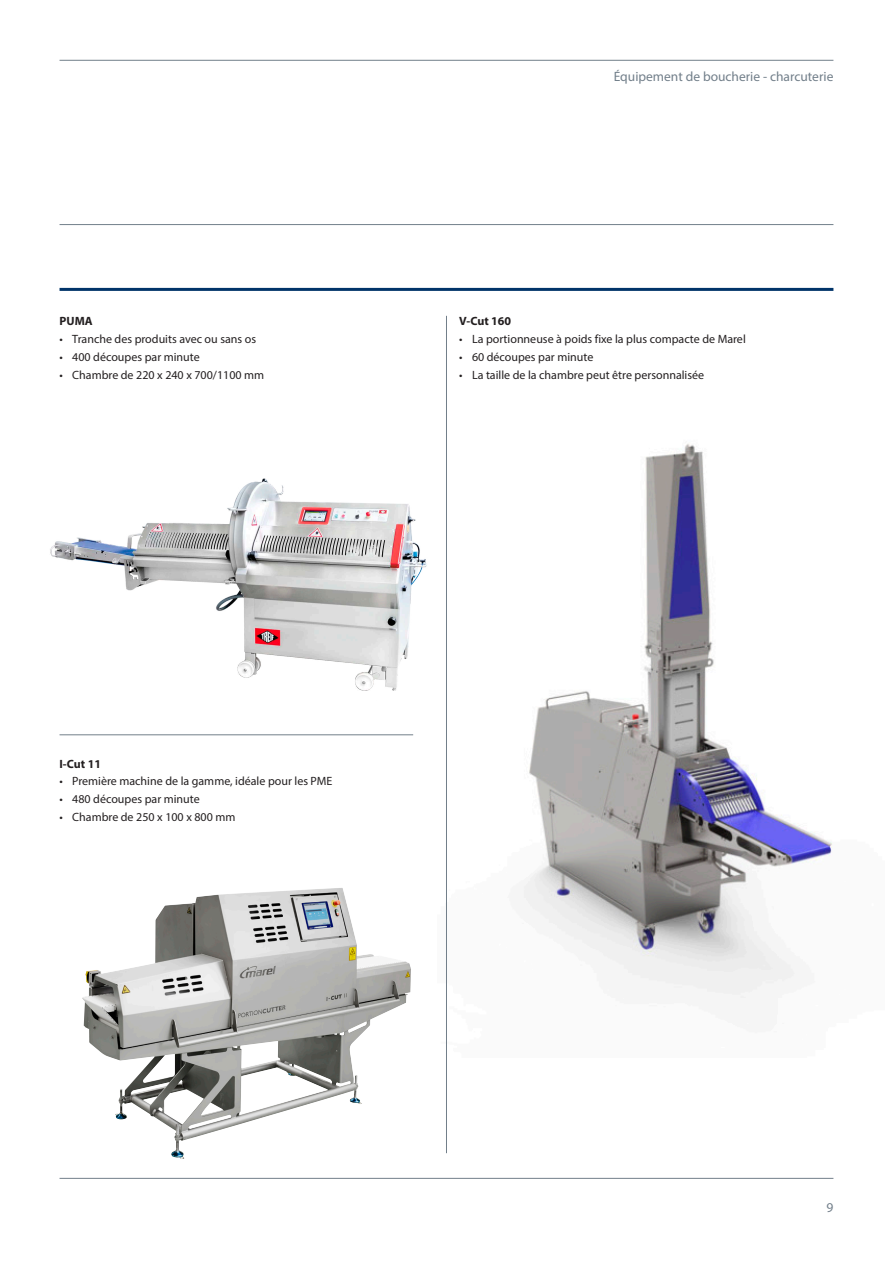
<style>
.page{position:relative;width:893px;height:1263px;background:#fff}
.page>*{position:absolute;margin:0;border:0;box-sizing:border-box;transform-origin:0 0}
.t1{font:13.5px "Myriad Pro";color:#727f8a}
.t2{font:12px "Myriad Pro";color:#231f20}
.t3{font:700 12px "Myriad Pro";color:#231f20}
</style>
<div class="page">
<img style="left:523px;top:443px;width:309px;height:555px">
<hr style="left:60px;top:60px;width:773px;height:1px;background:#727f8a">
<hr style="left:60px;top:288px;width:773px;height:3px;background:#013469">
<hr style="left:60px;top:224px;width:773px;height:1px;background:#727f8a">
<img style="left:82px;top:888px;width:260px;height:243px">
<hr style="left:60px;top:1178px;width:773px;height:1px;background:#727f8a">
<hr style="left:446px;top:316px;width:1px;height:837px;background:#727f8a">
<hr style="left:60px;top:734px;width:353px;height:1px;background:#727f8a">
<img style="left:50px;top:478px;width:377px;height:213px">
<p class="t3" style="left:60px;top:315px;width:35px">PUMA</p>
<p class="t2" style="left:60px;top:333px;width:198px">• Tranche des produits avec ou sans os</p>
<p class="t2" style="left:60px;top:351px;width:142px">• 400 découpes par minute</p>
<p class="t2" style="left:60px;top:369px;width:206px">• Chambre de 220 x 240 x 700/1100 mm</p>
<p class="t1" style="left:614px;top:69px;width:221px">Équipement de boucherie - charcuterie</p>
<p class="t3" style="left:459px;top:315px;width:54px">V-Cut 160</p>
<p class="t2" style="left:459px;top:333px;width:288px">• La portionneuse à poids fixe la plus compacte de Marel</p>
<p class="t2" style="left:459px;top:351px;width:136px">• 60 découpes par minute</p>
<p class="t2" style="left:459px;top:369px;width:246px">• La taille de la chambre peut être personnalisée</p>
<p class="t3" style="left:60px;top:757px;width:43px">I-Cut 11</p>
<p class="t2" style="left:60px;top:775px;width:274px">• Première machine de la gamme, idéale pour les PME</p>
<p class="t2" style="left:60px;top:793px;width:142px">• 480 découpes par minute</p>
<p class="t2" style="left:60px;top:811px;width:177px">• Chambre de 250 x 100 x 800 mm</p>
<p class="t1" style="left:826px;top:1201px;width:8px">9</p>
</div>
